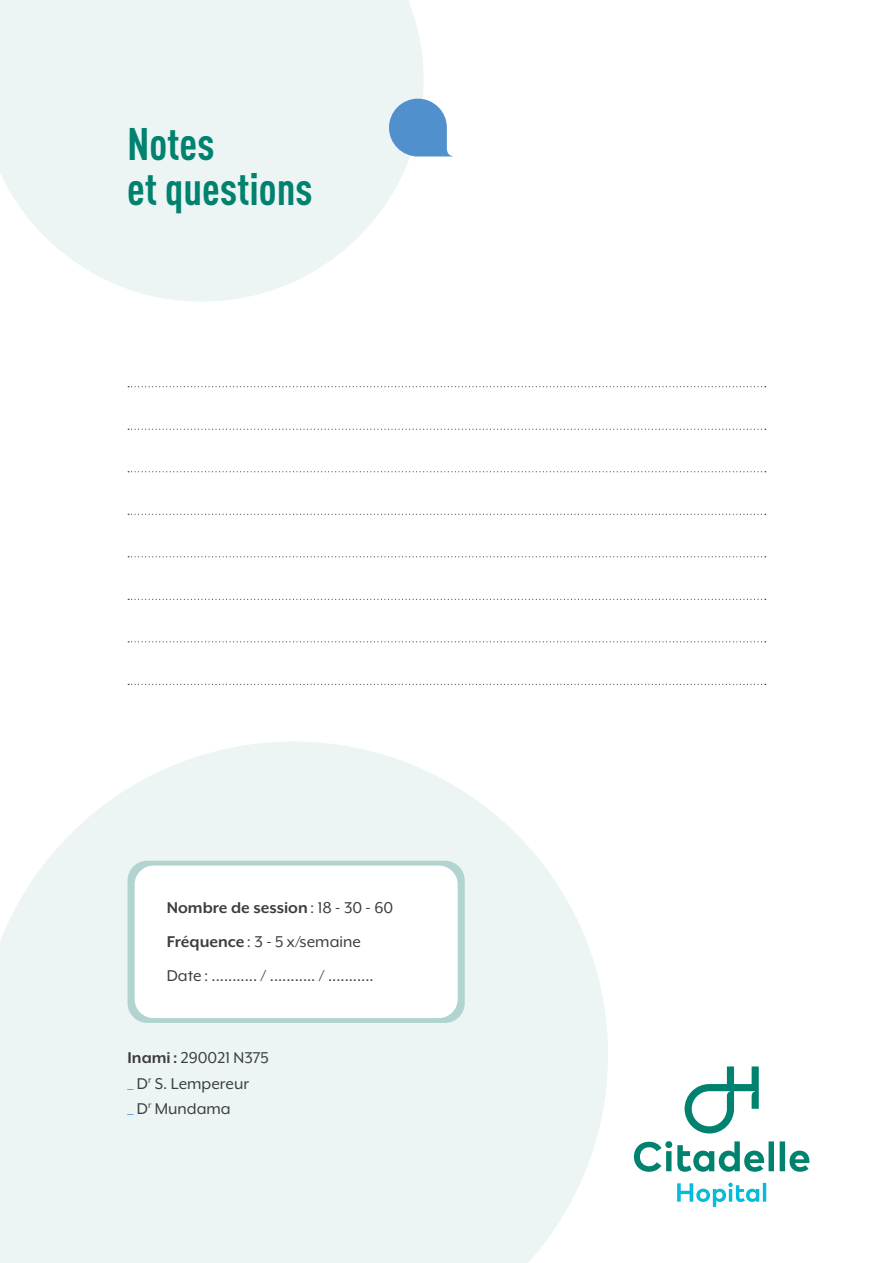
<style>
.page{position:relative;width:893px;height:1263px;background:#fff}
.page>*{position:absolute;margin:0;border:0;box-sizing:border-box;transform-origin:0 0}
.t1{font:700 condensed 45px/45px "DIN Pro";color:#00826f}
.Texte{font:18px "Mr Eaves XL Mod OT";color:#3e3e3f}
.t2{font:700 18px "Mr Eaves XL Mod OT";color:#3e3e3f}
.s1{font-weight:400}
.s2{font-weight:700}
.s3{color:#5090cc}
</style>
<div class="page">
<svg style="left:0;top:742px;width:608px;height:521px;fill:#edf5f4"></svg>
<svg style="left:677px;top:1183px;width:89px;height:24px"></svg>
<svg style="left:634px;top:1141px;width:175px;height:31px"></svg>
<svg style="left:685px;top:1066px;width:74px;height:67px"></svg>
<svg style="left:0;top:0;width:424px;height:302px;background:#eff6f5"></svg>
<svg style="left:128px;top:386px;width:638px;height:1px"></svg>
<svg style="left:128px;top:429px;width:638px;height:1px"></svg>
<svg style="left:128px;top:471px;width:638px;height:1px"></svg>
<svg style="left:128px;top:514px;width:638px;height:1px"></svg>
<svg style="left:128px;top:556px;width:638px;height:1px"></svg>
<svg style="left:128px;top:599px;width:638px;height:1px"></svg>
<svg style="left:128px;top:641px;width:638px;height:1px"></svg>
<svg style="left:128px;top:684px;width:638px;height:1px"></svg>
<svg style="left:389px;top:99px;width:64px;height:58px;background:#78a9d7"></svg>
<div style="left:128px;top:861px;width:337px;height:162px;background:#b2d4d0;border-radius:20px"></div>
<div style="left:135px;top:865px;width:323px;height:153px;background:#fff;border-radius:19px"></div>
<p class="t1" style="left:127px;top:117px;width:187px">Notes<br>et questions</p>
<p class="t2" style="left:167px;top:897px;width:228px">Nombre de session<span class="s1">: 18 - 30 - 60</span></p>
<p class="Texte" style="left:167px;top:932px;width:196px"><span class="s2">Fréquence</span> : 3 - 5 x/semaine</p>
<p class="Texte" style="left:167px;top:966px;width:208px">Date : ........... / ........... / ...........</p>
<p class="Texte" style="left:128px;top:1047px;width:143px"><span class="s2">Inami :</span> 290021 N375</p>
<p class="Texte" style="left:128px;top:1073px;width:123px"><span class="s3">_</span> D<sup>r</sup> S. Lempereur</p>
<p class="Texte" style="left:128px;top:1099px;width:105px"><span class="s3">_</span> D<sup>r</sup> Mundama</p>
</div>
